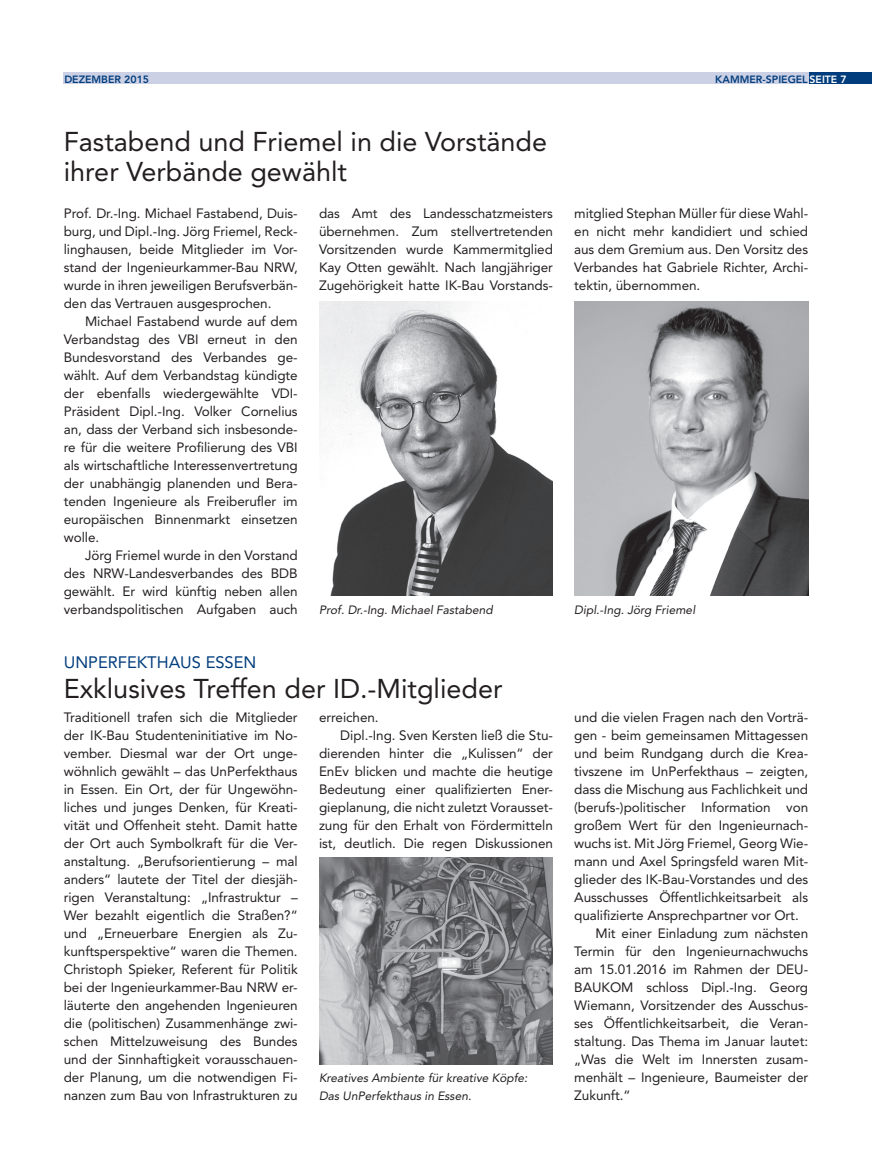
<style>
.page{position:relative;width:872px;height:1170px;background:#fff}
.page>*{position:absolute;margin:0;border:0;box-sizing:border-box;transform-origin:0 0}
.t1{font:27px/30px "Avenir LT Std";color:#231f20}
.t2{font:16.5px "Avenir LT Std";color:#013d7d}
.t3{font:13.5px/18px "Avenir LT Std";letter-spacing:-.005em;color:#231f20;text-align:justify}
.t4{font:italic 12px/18px "Avenir LT Std";color:#231f20}
.t5{font:800 10.5px "Avenir LT Std";color:#013d7d}
.s1{color:#fff}
</style>
<div class="page">
<div style="left:807px;top:73px;width:65px;height:11px;background:#013d7d"></div>
<div style="left:63px;top:73px;width:745px;height:11px;background:#cbd0e4"></div>
<img style="left:574px;top:301px;width:234px;height:295px">
<img style="left:319px;top:857px;width:234px;height:207px">
<img style="left:319px;top:301px;width:234px;height:295px">
<p class="t5" style="left:64px;top:73px;width:86px">DEZEMBER 2015</p>
<p class="t5" style="left:715px;top:73px;width:133px">KAMMER-SPIEGEL <span class="s1">SEITE 7</span></p>
<h1 class="t1" style="left:64px;top:127px;width:485px">Fastabend und Friemel in die Vorstände ihrer Verbände gewählt</h1>
<p class="t3" style="left:319px;top:204px;width:235px">das Amt des Landesschatzmeisters übernehmen. Zum stellvertretenden Vorsitzenden wurde Kammermitglied Kay Otten gewählt. Nach langjähriger Zugehörigkeit hatte IK-Bau Vorstands-</p>
<p class="t3" style="left:574px;top:204px;width:235px">mitglied Stephan Müller für diese Wahl&shy;en nicht mehr kandidiert und schied aus dem Gremium aus. Den Vorsitz des Verbandes hat Gabriele Richter, Archi&shy;tektin, übernommen.</p>
<p class="t3" style="left:64px;top:204px;width:235px">Prof. Dr.-Ing. Michael Fastabend, Duis&shy;burg, und Dipl.-Ing. Jörg Friemel, Reck&shy;linghausen, beide Mitglieder im Vor&shy;stand der Ingenieurkammer-Bau NRW, wurde in ihren jeweiligen Berufsverbän&shy;den das Vertrauen ausgesprochen.</p>
<p class="t3" style="left:64px;top:312px;width:235px;text-indent:21px">Michael Fastabend wurde auf dem Verbandstag des VBI erneut in den Bundesvorstand des Verbandes ge&shy;wählt. Auf dem Verbandstag kündigte der ebenfalls wiedergewählte VDI-Präsident Dipl.-Ing. Volker Cornelius an, dass der Verband sich insbesonde&shy;re für die weitere Profilierung des VBI als wirtschaftliche Interessenvertretung der unabhängig planenden und Bera&shy;tenden Ingenieure als Freiberufler im europäischen Binnenmarkt einsetzen wolle.</p>
<p class="t3" style="left:64px;top:546px;width:235px;text-indent:21px">Jörg Friemel wurde in den Vorstand des NRW-Landesverbandes des BDB gewählt. Er wird künftig neben allen verbandspolitischen Aufgaben auch</p>
<p class="t4" style="left:319px;top:601px;width:175px">Prof. Dr.-Ing. Michael Fastabend</p>
<p class="t4" style="left:574px;top:601px;width:122px">Dipl.-Ing. Jörg Friemel</p>
<p class="t2" style="left:64px;top:652px;width:194px">UNPERFEKTHAUS ESSEN</p>
<h1 class="t1" style="left:64px;top:673px;width:440px">Exklusives Treffen der ID.-Mitglieder</h1>
<p class="t3" style="left:319px;top:708px;width:61px">erreichen.</p>
<p class="t3" style="left:340px;top:726px;width:214px">Dipl.-Ing. Sven Kersten ließ die Stu-</p>
<p class="t3" style="left:319px;top:744px;width:235px">dierenden hinter die „Kulissen“ der</p>
<p class="t3" style="left:319px;top:762px;width:235px">EnEv blicken und machte die heutige</p>
<p class="t3" style="left:319px;top:780px;width:235px">Bedeutung einer qualifizierten Ener-</p>
<p class="t3" style="left:319px;top:798px;width:235px">gieplanung, die nicht zuletzt Vorausset-</p>
<p class="t3" style="left:319px;top:816px;width:235px">zung für den Erhalt von Fördermitteln</p>
<p class="t3" style="left:319px;top:834px;width:235px">ist, deutlich. Die regen Diskussionen</p>
<p class="t3" style="left:64px;top:708px;width:235px">Traditionell trafen sich die Mitglieder der IK-Bau Studenteninitiative im No&shy;vember. Diesmal war der Ort unge&shy;wöhnlich gewählt – das UnPerfekthaus in Essen. Ein Ort, der für Ungewöhn&shy;liches und junges Denken, für Kreati&shy;vität und Offenheit steht. Damit hatte der Ort auch Symbolkraft für die Ver&shy;anstaltung. „Berufsorientierung – mal anders“ lautete der Titel der diesjäh&shy;rigen Veranstaltung: „Infrastruktur – Wer bezahlt eigentlich die Straßen?“ und „Erneuerbare Energien als Zu&shy;kunftsperspektive“ waren die Themen.<br>Christoph Spieker, Referent für Politik bei der Ingenieurkammer-Bau NRW er&shy;läuterte den angehenden Ingenieuren die (politischen) Zusammenhänge zwi&shy;schen Mittelzuweisung des Bundes und der Sinnhaftigkeit vorausschauen&shy;der Planung, um die notwendigen Fi&shy;nanzen zum Bau von Infrastrukturen zu</p>
<p class="t4" style="left:319px;top:1069px;width:210px">Kreatives Ambiente für kreative Köpfe:<br>Das UnPerfekthaus in Essen.</p>
<p class="t3" style="left:574px;top:708px;width:235px">und die vielen Fragen nach den Vorträ-</p>
<p class="t3" style="left:574px;top:726px;width:235px">gen - beim gemeinsamen Mittagessen</p>
<p class="t3" style="left:574px;top:744px;width:235px">und beim Rundgang durch die Krea-</p>
<p class="t3" style="left:574px;top:762px;width:235px">tivszene im UnPerfekthaus – zeigten,</p>
<p class="t3" style="left:574px;top:780px;width:235px">dass die Mischung aus Fachlichkeit und</p>
<p class="t3" style="left:574px;top:798px;width:235px">(berufs-)politischer Information von</p>
<p class="t3" style="left:574px;top:816px;width:235px">großem Wert für den Ingenieurnach-</p>
<p class="t3" style="left:574px;top:834px;width:235px">wuchs ist. Mit Jörg Friemel, Georg Wie-</p>
<p class="t3" style="left:574px;top:852px;width:235px">mann und Axel Springsfeld waren Mit-</p>
<p class="t3" style="left:574px;top:870px;width:235px">glieder des IK-Bau-Vorstandes und des</p>
<p class="t3" style="left:574px;top:888px;width:235px">Ausschusses Öffentlichkeitsarbeit als</p>
<p class="t3" style="left:574px;top:906px;width:226px">qualifizierte Ansprechpartner vor Ort.</p>
<p class="t3" style="left:595px;top:924px;width:214px">Mit einer Einladung zum nächsten</p>
<p class="t3" style="left:574px;top:942px;width:235px">Termin für den Ingenieurnachwuchs</p>
<p class="t3" style="left:574px;top:960px;width:235px">am 15.01.2016 im Rahmen der DEU-</p>
<p class="t3" style="left:574px;top:978px;width:235px">BAUKOM schloss Dipl.-Ing. Georg</p>
<p class="t3" style="left:574px;top:996px;width:235px">Wiemann, Vorsitzender des Ausschus-</p>
<p class="t3" style="left:574px;top:1014px;width:235px">ses Öffentlichkeitsarbeit, die Veran-</p>
<p class="t3" style="left:574px;top:1032px;width:235px">staltung. Das Thema im Januar lautet:</p>
<p class="t3" style="left:574px;top:1050px;width:235px">„Was die Welt im Innersten zusam-</p>
<p class="t3" style="left:574px;top:1068px;width:235px">menhält – Ingenieure, Baumeister der</p>
<p class="t3" style="left:574px;top:1086px;width:58px">Zukunft.“</p>
</div>
